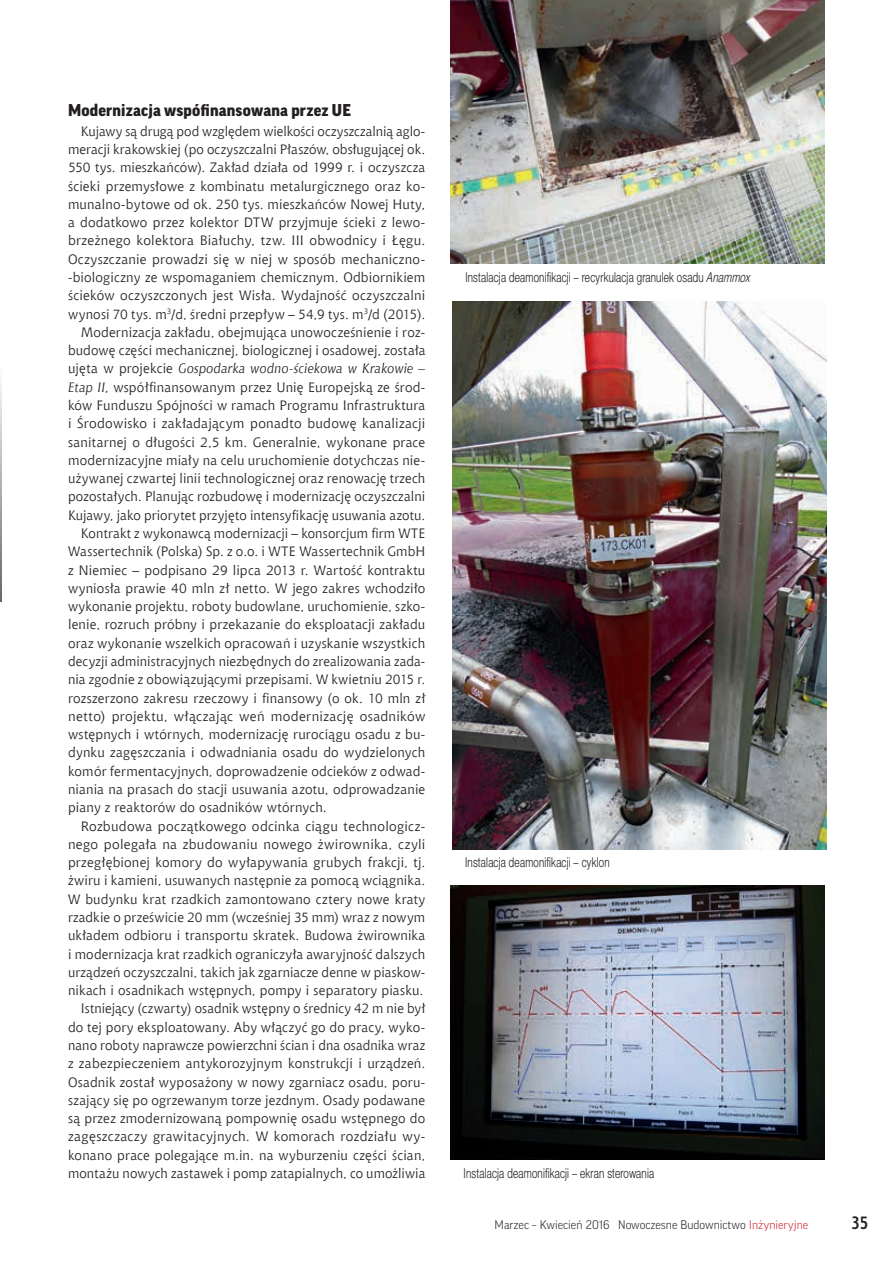
<style>
.page{position:relative;width:893px;height:1263px;background:#fff}
.page>*{position:absolute;margin:0;border:0;box-sizing:border-box;transform-origin:0 0}
.t1{font:700 18px "Aerton Cnd EFN";color:#231f20}
.t2{font:900 16.5px "Good Pro";letter-spacing:.01em;color:#231f20}
.t3{font:13.5px "Chianti EU";letter-spacing:.015em;color:#231f20}
.t4{font:13.5px "Switzer Cnd EFN Light";letter-spacing:.015em;color:#231f20;scale:.9 1}
.t5{font:italic 13.5px "Chianti EU";letter-spacing:.015em;color:#231f20}
.t6{font:300 12px "Good Pro";color:#231f20}
.s1{font-style:normal}
.s2{font-style:italic}
.s3{color:#d1232a}
</style>
<div class="page">
<img style="left:450px;top:0;width:375px;height:264px">
<img style="left:453px;top:302px;width:374px;height:547px">
<img style="left:451px;top:885px;width:374px;height:275px">
<hr style="left:0;top:365px;width:2px;height:237px;background:#231f20">
<p class="t2" style="left:68px;top:100px;width:284px">Modernizacja wspófinansowana przez UE</p>
<p class="t3" style="left:81px;top:123px;width:346px">Kujawy są drugą pod względem wielkości oczyszczalnią aglo-</p>
<p class="t3" style="left:68px;top:141px;width:359px">meracji krakowskiej (po oczyszczalni Płaszów, obsługującej ok.</p>
<p class="t3" style="left:68px;top:159px;width:359px">550 tys. mieszkańców). Zakład działa od 1999 r. i oczyszcza</p>
<p class="t3" style="left:68px;top:178px;width:359px">ścieki przemysłowe z kombinatu metalurgicznego oraz ko-</p>
<p class="t3" style="left:68px;top:196px;width:359px">munalno-bytowe od ok. 250 tys. mieszkańców Nowej Huty,</p>
<p class="t3" style="left:68px;top:214px;width:359px">a dodatkowo przez kolektor DTW przyjmuje ścieki z lewo-</p>
<p class="t3" style="left:68px;top:232px;width:359px">brzeżnego kolektora Białuchy, tzw. III obwodnicy i Łęgu.</p>
<p class="t3" style="left:68px;top:251px;width:359px">Oczyszczanie prowadzi się w niej w sposób mechaniczno-</p>
<p class="t3" style="left:68px;top:269px;width:359px">-biologiczny ze wspomaganiem chemicznym. Odbiornikiem</p>
<p class="t3" style="left:68px;top:287px;width:359px">ścieków oczyszczonych jest Wisła. Wydajność oczyszczalni</p>
<p class="t3" style="left:68px;top:306px;width:359px">wynosi 70 tys. m<sup>3</sup>/d, średni przepływ – 54,9 tys. m<sup>3</sup>/d (2015).</p>
<p class="t3" style="left:81px;top:324px;width:346px">Modernizacja zakładu, obejmująca unowocześnienie i roz-</p>
<p class="t3" style="left:68px;top:342px;width:359px">budowę części mechanicznej, biologicznej i osadowej, została</p>
<p class="t5" style="left:68px;top:360px;width:359px"><span class="s1">ujęta w projekcie</span> Gospodarka wodno-ściekowa w Krakowie –</p>
<p class="t3" style="left:68px;top:379px;width:359px"><span class="s2">Etap II</span>, współfinansowanym przez Unię Europejską ze środ-</p>
<p class="t3" style="left:68px;top:397px;width:359px">ków Funduszu Spójności w ramach Programu Infrastruktura</p>
<p class="t3" style="left:68px;top:415px;width:359px">i Środowisko i zakładającym ponadto budowę kanalizacji</p>
<p class="t3" style="left:68px;top:434px;width:359px">sanitarnej o długości 2,5 km. Generalnie, wykonane prace</p>
<p class="t3" style="left:68px;top:452px;width:359px">modernizacyjne miały na celu uruchomienie dotychczas nie-</p>
<p class="t3" style="left:68px;top:470px;width:359px">używanej czwartej linii technologicznej oraz renowację trzech</p>
<p class="t3" style="left:68px;top:488px;width:359px">pozostałych. Planując rozbudowę i modernizację oczyszczalni</p>
<p class="t3" style="left:68px;top:507px;width:359px">Kujawy, jako priorytet przyjęto intensyfikację usuwania azotu.</p>
<p class="t3" style="left:81px;top:525px;width:346px">Kontrakt z wykonawcą modernizacji – konsorcjum firm WTE</p>
<p class="t3" style="left:68px;top:543px;width:359px">Wassertechnik (Polska) Sp. z o.o. i WTE Wassertechnik GmbH</p>
<p class="t3" style="left:68px;top:562px;width:359px">z Niemiec – podpisano 29 lipca 2013 r. Wartość kontraktu</p>
<p class="t3" style="left:68px;top:580px;width:359px">wyniosła prawie 40 mln zł netto. W jego zakres wchodziło</p>
<p class="t3" style="left:68px;top:598px;width:359px">wykonanie projektu, roboty budowlane, uruchomienie, szko-</p>
<p class="t3" style="left:68px;top:616px;width:359px">lenie, rozruch próbny i przekazanie do eksploatacji zakładu</p>
<p class="t3" style="left:68px;top:635px;width:359px">oraz wykonanie wszelkich opracowań i uzyskanie wszystkich</p>
<p class="t3" style="left:68px;top:653px;width:359px">decyzji administracyjnych niezbędnych do zrealizowania zada-</p>
<p class="t3" style="left:68px;top:671px;width:359px">nia zgodnie z obowiązującymi przepisami. W kwietniu 2015 r.</p>
<p class="t3" style="left:68px;top:690px;width:359px">rozszerzono zakresu rzeczowy i finansowy (o ok. 10 mln zł</p>
<p class="t3" style="left:68px;top:708px;width:359px">netto) projektu, włączając weń modernizację osadników</p>
<p class="t3" style="left:68px;top:726px;width:359px">wstępnych i wtórnych, modernizację rurociągu osadu z bu-</p>
<p class="t3" style="left:68px;top:744px;width:359px">dynku zagęszczania i odwadniania osadu do wydzielonych</p>
<p class="t3" style="left:68px;top:763px;width:359px">komór fermentacyjnych, doprowadzenie odcieków z odwad-</p>
<p class="t3" style="left:68px;top:781px;width:359px">niania na prasach do stacji usuwania azotu, odprowadzanie</p>
<p class="t3" style="left:68px;top:799px;width:260px">piany z reaktorów do osadników wtórnych.</p>
<p class="t3" style="left:81px;top:818px;width:346px">Rozbudowa początkowego odcinka ciągu technologicz-</p>
<p class="t3" style="left:68px;top:836px;width:359px">nego polegała na zbudowaniu nowego żwirownika, czyli</p>
<p class="t3" style="left:68px;top:854px;width:359px">przegłębionej komory do wyłapywania grubych frakcji, tj.</p>
<p class="t3" style="left:68px;top:872px;width:359px">żwiru i kamieni, usuwanych następnie za pomocą wciągnika.</p>
<p class="t3" style="left:68px;top:891px;width:359px">W budynku krat rzadkich zamontowano cztery nowe kraty</p>
<p class="t3" style="left:68px;top:909px;width:359px">rzadkie o prześwicie 20 mm (wcześniej 35 mm) wraz z nowym</p>
<p class="t3" style="left:68px;top:927px;width:359px">układem odbioru i transportu skratek. Budowa żwirownika</p>
<p class="t3" style="left:68px;top:946px;width:359px">i modernizacja krat rzadkich ograniczyła awaryjność dalszych</p>
<p class="t3" style="left:68px;top:964px;width:359px">urządzeń oczyszczalni, takich jak zgarniacze denne w piaskow-</p>
<p class="t3" style="left:68px;top:982px;width:357px">nikach i osadnikach wstępnych, pompy i separatory piasku.</p>
<p class="t3" style="left:81px;top:1000px;width:346px">Istniejący (czwarty) osadnik wstępny o średnicy 42 m nie był</p>
<p class="t3" style="left:68px;top:1019px;width:359px">do tej pory eksploatowany. Aby włączyć go do pracy, wyko-</p>
<p class="t3" style="left:68px;top:1037px;width:359px">nano roboty naprawcze powierzchni ścian i dna osadnika wraz</p>
<p class="t3" style="left:68px;top:1055px;width:359px">z zabezpieczeniem antykorozyjnym konstrukcji i urządzeń.</p>
<p class="t3" style="left:68px;top:1073px;width:359px">Osadnik został wyposażony w nowy zgarniacz osadu, poru-</p>
<p class="t3" style="left:68px;top:1092px;width:359px">szający się po ogrzewanym torze jezdnym. Osady podawane</p>
<p class="t3" style="left:68px;top:1110px;width:359px">są przez zmodernizowaną pompownię osadu wstępnego do</p>
<p class="t3" style="left:68px;top:1128px;width:359px">zagęszczaczy grawitacyjnych. W komorach rozdziału wy-</p>
<p class="t3" style="left:68px;top:1147px;width:359px">konano prace polegające m.in. na wyburzeniu części ścian,</p>
<p class="t3" style="left:68px;top:1165px;width:359px">montażu nowych zastawek i pomp zatapialnych, co umożliwia</p>
<p class="t4" style="left:465px;top:269px;width:318px">Instalacja deamonifikacji – recyrkulacja granulek osadu <span class="s2">Anammox</span></p>
<p class="t4" style="left:465px;top:854px;width:162px">Instalacja deamonifikacji – cyklon</p>
<p class="t4" style="left:464px;top:1165px;width:213px">Instalacja deamonifikacji – ekran sterowania</p>
<p class="t6" style="left:495px;top:1218px;width:315px">Marzec – Kwiecień 2016 Nowoczesne Budownictwo <span class="s3">Inżynieryjne</span></p>
<h1 class="t1" style="left:851px;top:1212px;width:18px">35</h1>
</div>
